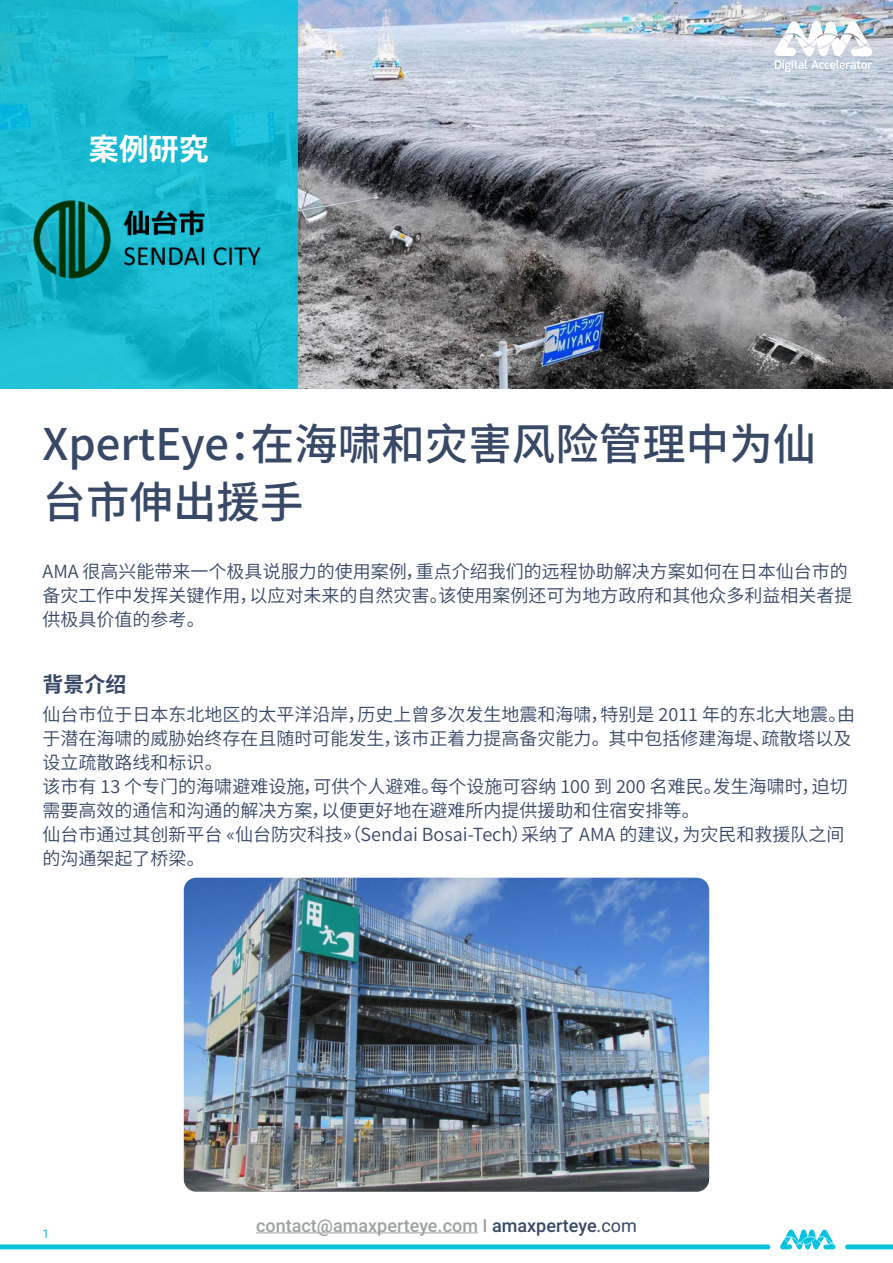
<style>
.page{position:relative;width:893px;height:1263px;background:#fff}
.page>*{position:absolute;margin:0;border:0;box-sizing:border-box;transform-origin:0 0}
.t1{font:500 43.5px/58.5px "Source Han Sans CN";color:#384967}
.t2{font:700 30px "Source Han Sans JP";color:#fff}
.t3{font:700 21px "Source Han Sans CN";color:#384967}
.t4{font:18px/24px "Source Han Sans CN";color:#384967}
.t5{font:500 18px "Roboto";color:#9ea2a2}
.t6{font:12px "Roboto";color:#05c3dd}
.s1{color:#384967}
.s2{font-weight:400;color:#384967}
</style>
<div class="page">
<img style="left:298px;top:0;width:595px;height:389px">
<svg style="left:0;top:0;width:298px;height:389px;fill:#1cbdd3"></svg>
<hr style="left:256px;top:1232px;width:222px;height:1px;background:#9ea2a2">
<svg style="left:0;top:1244px;width:770px;height:5px"></svg>
<svg style="left:845px;top:1244px;width:48px;height:5px"></svg>
<svg style="left:780px;top:1229px;width:55px;height:20px"></svg>
<img style="left:775px;top:21px;width:97px;height:51px">
<img style="left:21px;top:187px;width:264px;height:106px">
<img style="left:184px;top:878px;width:525px;height:314px">
<p class="t2" style="left:89px;top:132px;width:121px">案例研究</p>
<p class="t1" style="left:43px;top:416px;width:775px">XpertEye：在海啸和灾害风险管理中为仙台市伸出援手</p>
<p class="t4" style="left:43px;top:560px;width:811px">AMA 很高兴能带来一个极具说服力的使用案例，重点介绍我们的远程协助解决方案如何在日本仙台市的备灾工作中发挥关键作用，以应对未来的自然灾害。该使用案例还可为地方政府和其他众多利益相关者提供极具价值的参考。</p>
<p class="t3" style="left:43px;top:673px;width:85px">背景介绍</p>
<p class="t4" style="left:43px;top:702px;width:814px">仙台市位于日本东北地区的太平洋沿岸，历史上曾多次发生地震和海啸，特别是 2011 年的东北大地震。由于潜在海啸的威胁始终存在且随时可能发生，该市正着力提高备灾能力。其中包括修建海堤、疏散塔以及设立疏散路线和标识。</p>
<p class="t4" style="left:43px;top:774px;width:807px">该市有 13 个专门的海啸避难设施，可供个人避难。每个设施可容纳 100 到 200 名难民。发生海啸时，迫切需要高效的通信和沟通的解决方案，以便更好地在避难所内提供援助和住宿安排等。</p>
<p class="t4" style="left:43px;top:822px;width:803px">仙台市通过其创新平台 «仙台防灾科技»（Sendai Bosai-Tech）采纳了 AMA 的建议，为灾民和救援队之间的沟通架起了桥梁。</p>
<p class="t6" style="left:43px;top:1225px;width:8px">1</p>
<p class="t5" style="left:256px;top:1212px;width:382px">contact@amaxperteye.com I <span class="s1">amaxperteye</span><span class="s2">.com</span></p>
</div>
